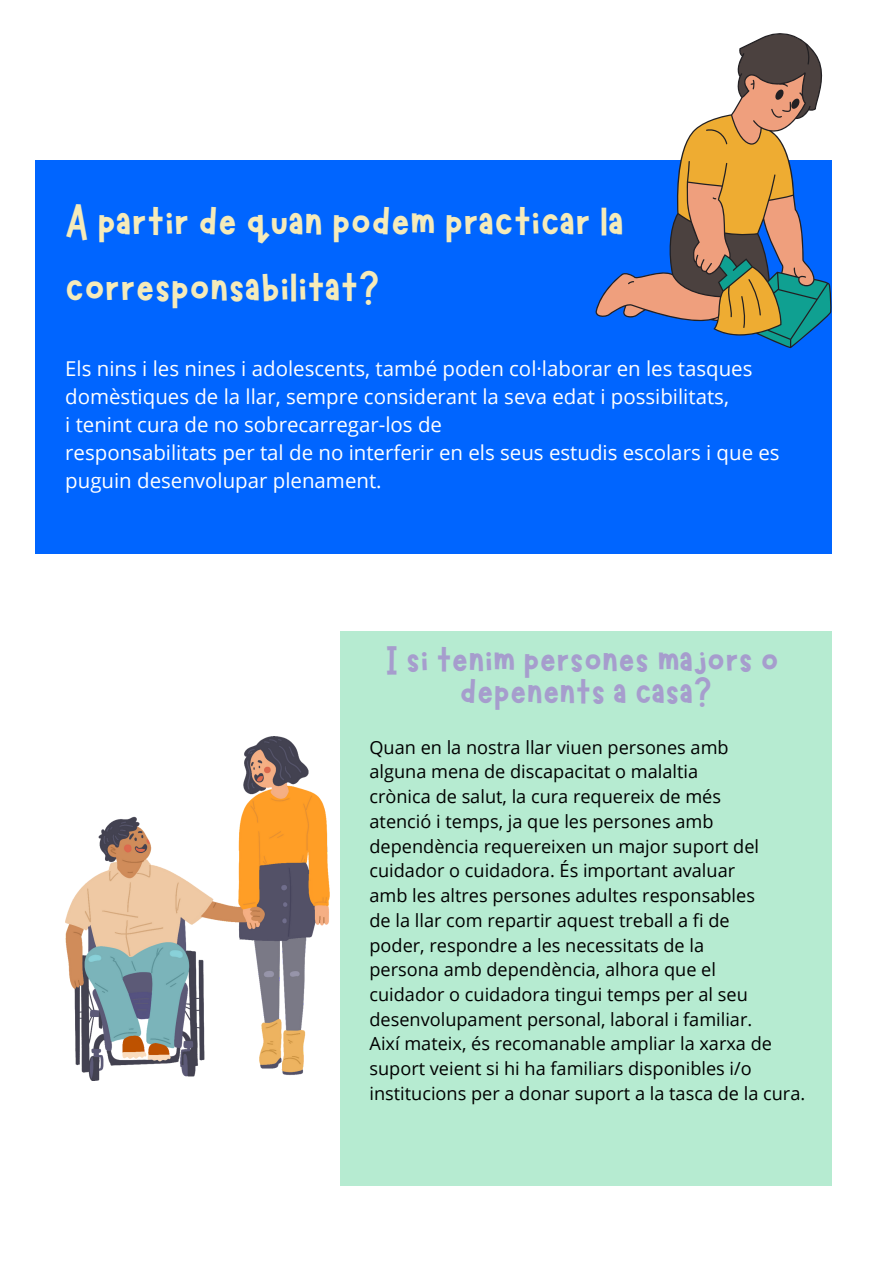
<style>
.page{position:relative;width:893px;height:1264px;background:#fff}
.page>*{position:absolute;margin:0;border:0;box-sizing:border-box;transform-origin:0 0}
.t1{font:48px/66.3px "Marykate";color:#f5ebba}
.t2{font:42px/31.5px "Marykate";color:#a69dcd;text-align:center}
.t3{font:20.4px/28px "Open Sans";color:#fff}
.t4{font:18.15px/24.8px "Open Sans";color:#000}
</style>
<div class="page">
<div style="left:35px;top:160px;width:796px;height:393px;background:#0065ff"></div>
<svg style="left:595px;top:33px;width:236px;height:315px"></svg>
<div style="left:340px;top:631px;width:492px;height:554px;background:#b6ebd1"></div>
<img style="left:65px;top:736px;width:264px;height:344px">
<h1 class="t1" style="left:65px;top:184px;width:560px">A partir de quan podem practicar la corresponsabilitat?</h1>
<p class="t3" style="left:65px;top:354px;width:716px">Els nins i les nines i adolescents, també poden col·laborar en les tasques domèstiques de la llar, sempre considerant la seva edat i possibilitats,<br>i tenint cura de no sobrecarregar-los de<br>responsabilitats per tal de no interferir en els seus estudis escolars i que es puguin desenvolupar plenament.</p>
<h2 class="t2" style="left:385px;top:640px;width:395px">I si tenim persones majors o depenents a casa?</h2>
<p class="t4" style="left:369px;top:734px;width:437px">Quan en la nostra llar viuen persones amb<br>alguna mena de discapacitat o malaltia<br>crònica de salut, la cura requereix de més<br>atenció i temps, ja que les persones amb dependència requereixen un major suport del cuidador o cuidadora. És important avaluar<br>amb les altres persones adultes responsables<br>de la llar com repartir aquest treball a fi de<br>poder, respondre a les necessitats de la<br>persona amb dependència, alhora que el<br>cuidador o cuidadora tingui temps per al seu desenvolupament personal, laboral i familiar.<br>Així mateix, és recomanable ampliar la xarxa de suport veient si hi ha familiars disponibles i/o institucions per a donar suport a la tasca de la cura.</p>
</div>
